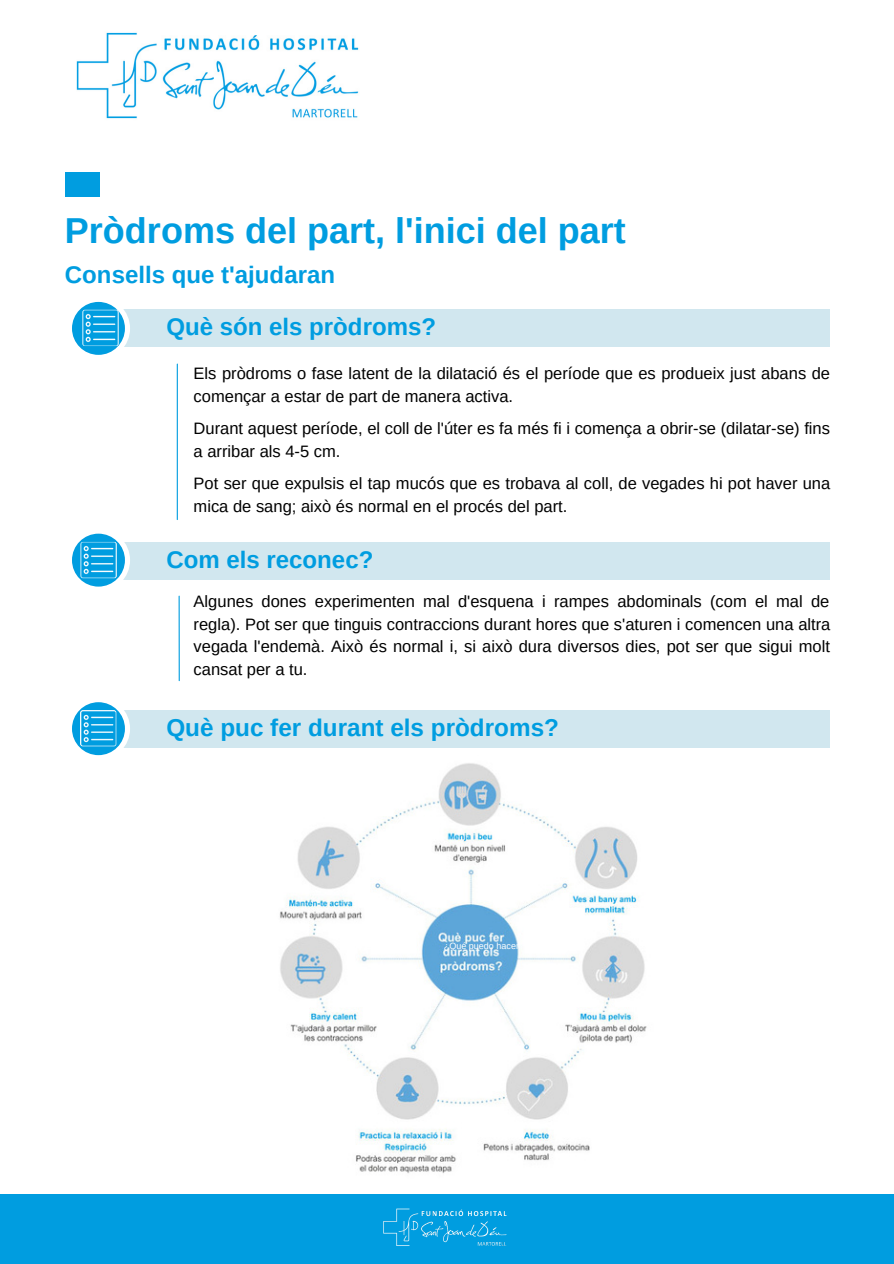
<style>
.page{position:relative;width:894px;height:1264px;background:#fff}
.page>*{position:absolute;margin:0;border:0;box-sizing:border-box;transform-origin:0 0}
.t1{font:700 36px "Arimo";color:#009de0}
.t2{font:700 24.3px "Arimo";color:#009de0}
.t3{font:700 24px "Arimo";color:#009de0}
.t4{font:16.5px/22.5px "Arimo";color:#000}
.t5{font:9px "Arimo";color:#fff}
</style>
<div class="page">
<img style="left:76px;top:32px;width:283px;height:87px">
<div style="left:65px;top:172px;width:35px;height:25px;background:#009de0"></div>
<div style="left:93px;top:310px;width:736px;height:37px;background:#d1e7ef"></div>
<div style="left:67px;top:297px;width:63px;height:63px;background:#fff;border-radius:50%"></div>
<div style="left:72px;top:302px;width:53px;height:53px;background:#009de0;border-radius:50%"></div>
<div style="left:93px;top:542px;width:736px;height:37px;background:#d1e7ef"></div>
<div style="left:67px;top:528px;width:63px;height:63px;background:#fff;border-radius:50%"></div>
<svg style="left:72px;top:533px;width:53px;height:53px"></svg>
<div style="left:93px;top:710px;width:736px;height:37px;background:#d1e7ef"></div>
<div style="left:67px;top:697px;width:63px;height:63px;background:#fff;border-radius:50%"></div>
<svg style="left:72px;top:702px;width:53px;height:53px"></svg>
<img style="left:80px;top:542px;width:37px;height:36px;border-radius:2px">
<img style="left:82px;top:310px;width:37px;height:36px;border-radius:2px">
<img style="left:80px;top:710px;width:36px;height:36px;border-radius:2px">
<hr style="left:177px;top:364px;width:1px;height:155px;background:#009de0">
<hr style="left:178px;top:596px;width:2px;height:84px;background:#009de0">
<img style="left:280px;top:763px;width:367px;height:411px">
<div style="left:0;top:1193px;width:893px;height:70px;background:#009de0"></div>
<img style="left:383px;top:1208px;width:124px;height:38px">
<p class="t1" style="left:65px;top:210px;width:562px">Pròdroms del part, l'inici del part</p>
<p class="t3" style="left:65px;top:261px;width:271px">Consells que t'ajudaran</p>
<p class="t3" style="left:166px;top:314px;width:271px">Què són els pròdroms?</p>
<p class="t4" style="left:193px;top:362px;width:637px">Els pròdroms o fase latent de la dilatació és el període que es produeix just abans de començar a estar de part de manera activa.</p>
<p class="t4" style="left:193px;top:417px;width:637px">Durant aquest període, el coll de l'úter es fa més fi i comença a obrir-se (dilatar-se) fins a arribar als 4-5 cm.</p>
<p class="t4" style="left:193px;top:472px;width:638px">Pot ser que expulsis el tap mucós que es trobava al coll, de vegades hi pot haver una mica de sang; això és normal en el procés del part.</p>
<p class="t3" style="left:166px;top:546px;width:208px">Com els reconec?</p>
<p class="t4" style="left:193px;top:590px;width:638px;text-align:justify">Algunes dones experimenten mal d'esquena i rampes abdominals (com el mal de regla). Pot ser que tinguis contraccions durant hores que s'aturen i comencen una altra vegada l'endemà. Això és normal i, si això dura diversos dies, pot ser que sigui molt cansat per a tu.</p>
<p class="t2" style="left:166px;top:713px;width:394px">Què puc fer durant els pròdroms?</p>
<p class="t5" style="left:444px;top:940px;width:82px">¿Qué puedo hacer?</p>
</div>
